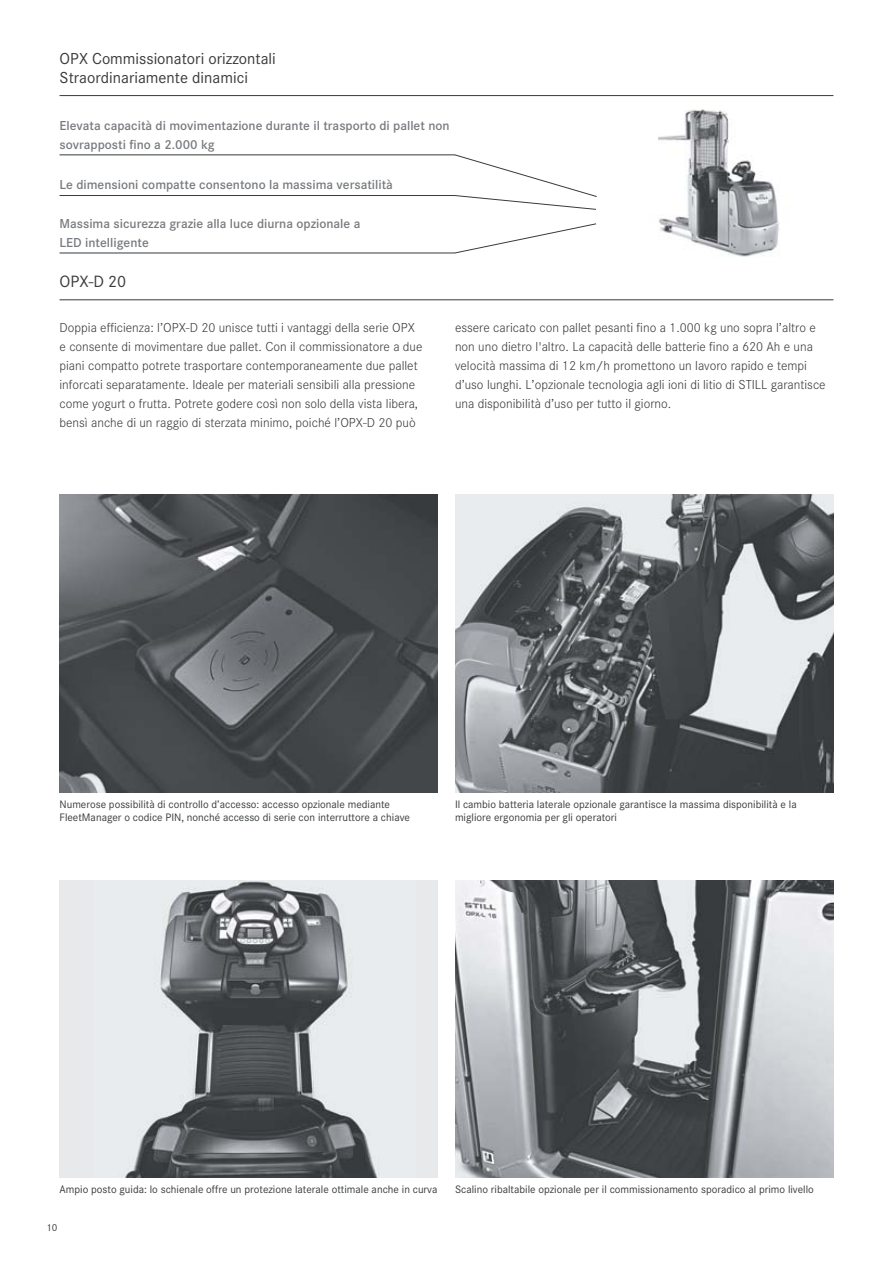
<style>
.page{position:relative;width:893px;height:1263px;background:#fff}
.page>*{position:absolute;margin:0;border:0;box-sizing:border-box;transform-origin:0 0}
.t1{font:16.95px "Corporate S";color:#383a3b}
.t2{font:16.5px/19.2px "Corporate S";color:#383a3b}
.t3{font:300 13.5px/19.2px "Corporate S";color:#383a3b}
.t4{font:600 13.5px/18.8px "Corporate S";color:#787b7f}
.t5{font:11.25px/13.5px "Corporate S";color:#383a3b}
.t6{font:10.5px "Corporate S";color:#383a3b}
</style>
<div class="page">
<img style="left:658px;top:109px;width:122px;height:148px">
<div style="left:60px;top:880px;width:378px;height:298px;background:#e8e9eb"></div>
<img style="left:123px;top:880px;width:255px;height:298px">
<img style="left:60px;top:494px;width:378px;height:298px">
<img style="left:455px;top:880px;width:378px;height:298px">
<img style="left:455px;top:494px;width:378px;height:298px">
<hr style="left:60px;top:95px;width:773px;height:1px;background:#383a3b">
<hr style="left:60px;top:155px;width:395px;height:1px;background:#383a3b">
<hr style="left:60px;top:195px;width:395px;height:1px;background:#383a3b">
<hr style="left:60px;top:253px;width:395px;height:1px;background:#383a3b">
<svg style="left:454px;top:223px;width:142px;height:30px"></svg>
<svg style="left:454px;top:154px;width:143px;height:56px"></svg>
<hr style="left:60px;top:299px;width:773px;height:1px;background:#383a3b">
<p class="t2" style="left:60px;top:48px;width:218px">OPX Commissionatori orizzontali<br>Straordinariamente dinamici</p>
<p class="t4" style="left:60px;top:115px;width:392px">Elevata capacità di movimentazione durante il trasporto di pallet non sovrapposti fino a 2.000 kg</p>
<p class="t4" style="left:60px;top:174px;width:335px">Le dimensioni compatte consentono la massima versatilità</p>
<p class="t4" style="left:60px;top:213px;width:302px">Massima sicurezza grazie alla luce diurna opzionale a<br>LED intelligente</p>
<p class="t1" style="left:60px;top:269px;width:68px">OPX-D 20</p>
<p class="t3" style="left:60px;top:317px;width:364px">Doppia efficienza: l’OPX-D 20 unisce tutti i vantaggi della serie OPX e consente di movimentare due pallet. Con il commissionatore a due piani compatto potrete trasportare contemporaneamente due pallet inforcati separatamente. Ideale per materiali sensibili alla pressione come yogurt o frutta. Potrete godere così non solo della vista libera, bensì anche di un raggio di sterzata minimo, poiché l’OPX-D 20 può</p>
<p class="t3" style="left:455px;top:317px;width:372px">essere caricato con pallet pesanti fino a 1.000 kg uno sopra l’altro e non uno dietro l'altro. La capacità delle batterie fino a 620 Ah e una velocità massima di 12 km/h promettono un lavoro rapido e tempi d’uso lunghi. L’opzionale tecnologia agli ioni di litio di STILL garantisce una disponibilità d’uso per tutto il giorno.</p>
<p class="t5" style="left:60px;top:796px;width:352px">Numerose possibilità di controllo d’accesso: accesso opzionale mediante<br>FleetManager o codice PIN, nonché accesso di serie con interruttore a chiave</p>
<p class="t5" style="left:455px;top:796px;width:343px">Il cambio batteria laterale opzionale garantisce la massima disponibilità e la migliore ergonomia per gli operatori</p>
<p class="t5" style="left:60px;top:1182px;width:379px">Ampio posto guida: lo schienale offre un protezione laterale ottimale anche in curva</p>
<p class="t5" style="left:455px;top:1182px;width:360px">Scalino ribaltabile opzionale per il commissionamento sporadico al primo livello</p>
<p class="t6" style="left:46px;top:1219px;width:13px">10</p>
</div>
